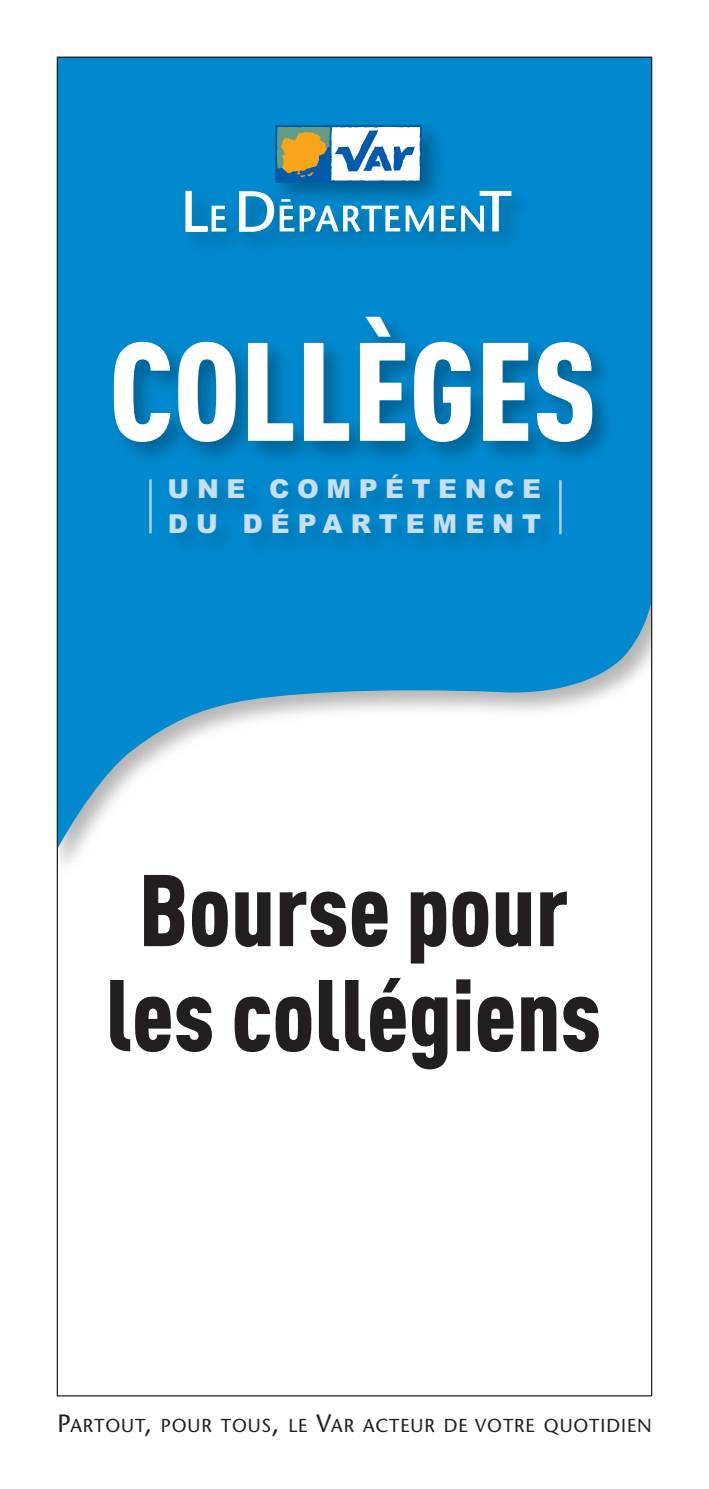
<style>
.page{position:relative;width:709px;height:1489px;background:#fff}
.page>*{position:absolute;margin:0;border:0;box-sizing:border-box;transform-origin:0 0}
.t1{font:900 137.5px "DIN Cond";color:#fff}
.t2{font:900 100px/105px "DIN Cond";color:#231f20;text-align:center}
.t3{font:900 26.25px/34.5px "Arial";letter-spacing:.29em;color:#c7dff2}
.t4{font:18.75px "Stone Sans";letter-spacing:.045em;color:#231f20}
.s1{font-size:25px}
</style>
<div class="page">
<svg style="left:59px;top:59px;width:591px;height:796px;fill:#0089cf"></svg>
<img style="left:172px;top:107px;width:379px;height:165px">
<svg style="left:239px;top:191px;width:35px;height:41px"></svg>
<svg style="left:441px;top:191px;width:70px;height:40px"></svg>
<svg style="left:280px;top:199px;width:153px;height:33px"></svg>
<svg style="left:185px;top:191px;width:41px;height:40px"></svg>
<svg style="left:275px;top:125px;width:147px;height:58px"></svg>
<img style="left:59px;top:306px;width:591px;height:445px">
<img style="left:59px;top:464px;width:591px;height:189px">
<hr style="left:149px;top:479px;width:3px;height:54px;background:#accfed">
<hr style="left:559px;top:480px;width:2px;height:54px;background:#accfed">
<h1 class="t1" style="left:109px;top:343px;width:489px">COLLÈGES</h1>
<h3 class="t3" style="left:168px;top:472px;width:375px">UNE COMPÉTENCE<br>DU DÉPARTEMENT</h3>
<h2 class="t2" style="left:106px;top:866px;width:497px">Bourse pour les collégiens</h2>
<p class="t4" style="left:57px;top:1418px;width:596px"><span class="s1">P</span>ARTOUT<span class="s1">,</span> POUR TOUS<span class="s1">,</span> LE <span class="s1">V</span>AR ACTEUR DE VOTRE QUOTIDIEN</p>
</div>
